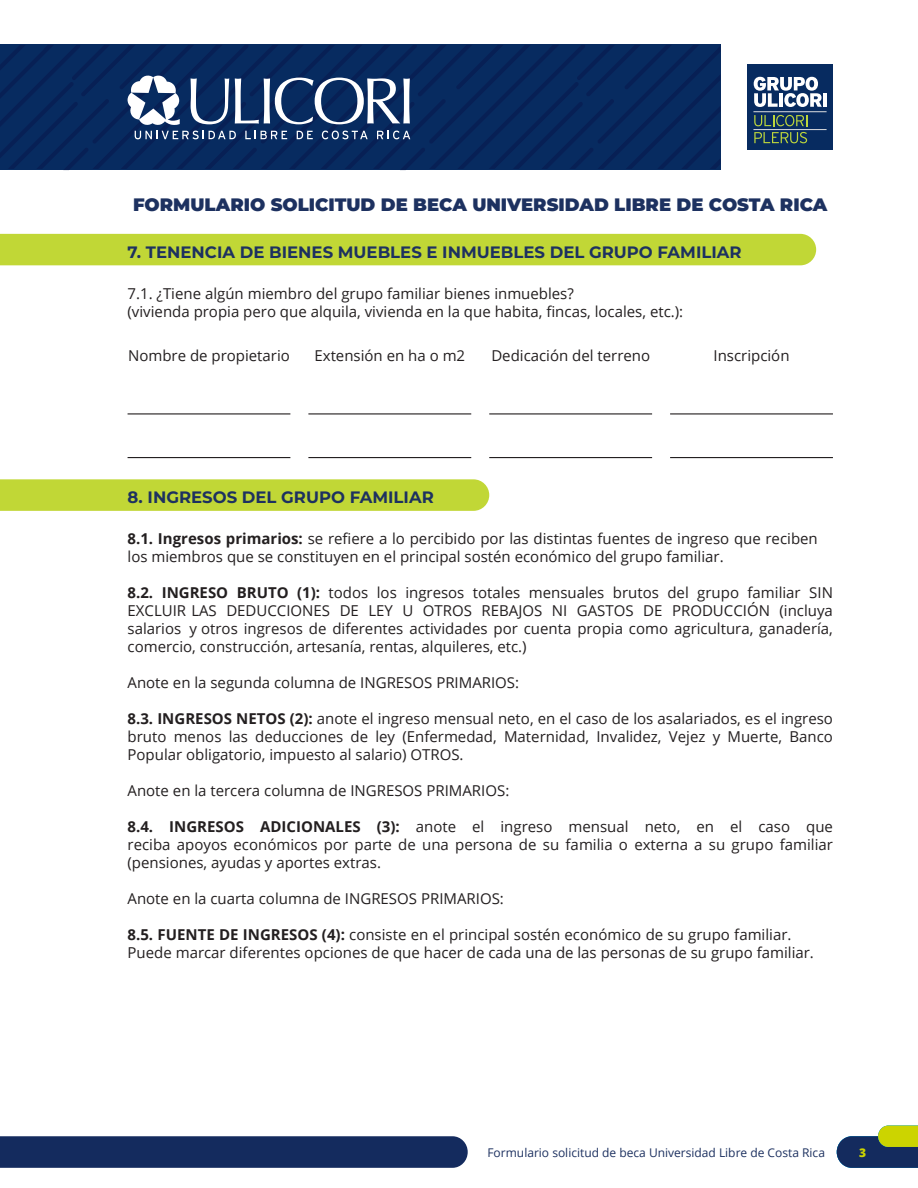
<style>
.page{position:relative;width:918px;height:1188px;background:#fff}
.page>*{position:absolute;margin:0;border:0;box-sizing:border-box;transform-origin:0 0}
.t1{font:900 18px "Montserrat";color:#1d3160}
.t2{font:700 16.5px "Montserrat";color:#1d3160}
.t3{font:15px/18px "Open Sans";color:#231f20}
.t4{font:12px "Open Sans";color:#1d3160}
.t5{font:800 12px "Open Sans";color:#ccd400}
.s1{font-weight:700}
</style>
<div class="page">
<div style="left:0;top:1136px;width:468px;height:32px;background:#142b5e"></div>
<svg style="left:837px;top:1126px;width:81px;height:42px;background:#627362"></svg>
<div style="left:0;top:234px;width:816px;height:31px;background:#c1d736"></div>
<div style="left:0;top:479px;width:489px;height:32px;background:#c1d736"></div>
<hr style="left:128px;top:413px;width:162px;height:1px;background:#231f20">
<hr style="left:128px;top:457px;width:162px;height:1px;background:#231f20">
<hr style="left:308px;top:413px;width:163px;height:1px;background:#231f20">
<hr style="left:308px;top:457px;width:163px;height:1px;background:#231f20">
<hr style="left:489px;top:413px;width:163px;height:1px;background:#231f20">
<hr style="left:489px;top:457px;width:163px;height:1px;background:#231f20">
<hr style="left:670px;top:413px;width:163px;height:1px;background:#231f20">
<hr style="left:670px;top:457px;width:163px;height:1px;background:#231f20">
<div style="left:748px;top:65px;width:85px;height:85px;background:#072b60"></div>
<svg style="left:754px;top:77px;width:68px;height:30px"></svg>
<hr style="left:753px;top:111px;width:74px;height:1px;background:#dddee0">
<hr style="left:753px;top:129px;width:74px;height:1px;background:#dddee0">
<svg style="left:0;top:45px;width:721px;height:125px;background:#143466"></svg>
<hr style="left:779px;top:93px;width:4px;height:14px;background:#fff">
<svg style="left:754px;top:132px;width:53px;height:11px"></svg>
<svg style="left:754px;top:115px;width:53px;height:11px"></svg>
<hr style="left:823px;top:93px;width:4px;height:14px;background:#fff">
<p class="t1" style="left:133px;top:191px;width:696px">FORMULARIO SOLICITUD DE BECA UNIVERSIDAD LIBRE DE COSTA RICA</p>
<p class="t2" style="left:128px;top:240px;width:616px">7. TENENCIA DE BIENES MUEBLES E INMUEBLES DEL GRUPO FAMILIAR</p>
<p class="t3" style="left:128px;top:284px;width:557px">7.1. ¿Tiene algún miembro del grupo familiar bienes inmuebles?<br>(vivienda propia pero que alquila, vivienda en la que habita, fincas, locales, etc.):</p>
<p class="t3" style="left:128px;top:346px;width:163px">Nombre de propietario</p>
<p class="t3" style="left:315px;top:346px;width:152px">Extensión en ha o m2</p>
<p class="t3" style="left:491px;top:346px;width:160px">Dedicación del terreno</p>
<p class="t3" style="left:714px;top:346px;width:78px">Inscripción</p>
<p class="t2" style="left:128px;top:485px;width:308px">8. INGRESOS DEL GRUPO FAMILIAR</p>
<p class="t3" style="left:128px;top:529px;width:692px"><span class="s1">8.1. Ingresos primarios:</span> se refiere a lo percibido por las distintas fuentes de ingreso que reciben los miembros que se constituyen en el principal sostén económico del grupo familiar.</p>
<p class="t3" style="left:128px;top:583px;width:707px;text-align:justify"><span class="s1">8.2. INGRESO BRUTO (1):</span> todos los ingresos totales mensuales brutos del grupo familiar SIN EXCLUIR LAS DEDUCCIONES DE LEY U OTROS REBAJOS NI GASTOS DE PRODUCCIÓN (incluya salarios y otros ingresos de diferentes actividades por cuenta propia como agricultura, ganadería, comercio, construcción, artesanía, rentas, alquileres, etc.)</p>
<p class="t3" style="left:128px;top:673px;width:393px">Anote en la segunda columna de INGRESOS PRIMARIOS:</p>
<p class="t3" style="left:128px;top:709px;width:707px;text-align:justify"><span class="s1">8.3. INGRESOS NETOS (2):</span> anote el ingreso mensual neto, en el caso de los asalariados, es el ingreso bruto menos las deducciones de ley (Enfermedad, Maternidad, Invalidez, Vejez y Muerte, Banco Popular obligatorio, impuesto al salario) OTROS.</p>
<p class="t3" style="left:128px;top:781px;width:383px">Anote en la tercera columna de INGRESOS PRIMARIOS:</p>
<p class="t3" style="left:128px;top:817px;width:707px;text-align:justify"><span class="s1">8.4. INGRESOS ADICIONALES (3):</span> anote el ingreso mensual neto, en el caso que reciba apoyos económicos por parte de una persona de su familia o externa a su grupo familiar (pensiones, ayudas y aportes extras.</p>
<p class="t3" style="left:128px;top:889px;width:378px">Anote en la cuarta columna de INGRESOS PRIMARIOS:</p>
<p class="t3" style="left:128px;top:925px;width:688px"><span class="s1">8.5. FUENTE DE INGRESOS (4):</span> consiste en el principal sostén económico de su grupo familiar.<br>Puede marcar diferentes opciones de que hacer de cada una de las personas de su grupo familiar.</p>
<p class="t4" style="left:487px;top:1144px;width:339px">Formulario solicitud de beca Universidad Libre de Costa Rica</p>
<p class="t5" style="left:859px;top:1143px;width:9px">3</p>
</div>
